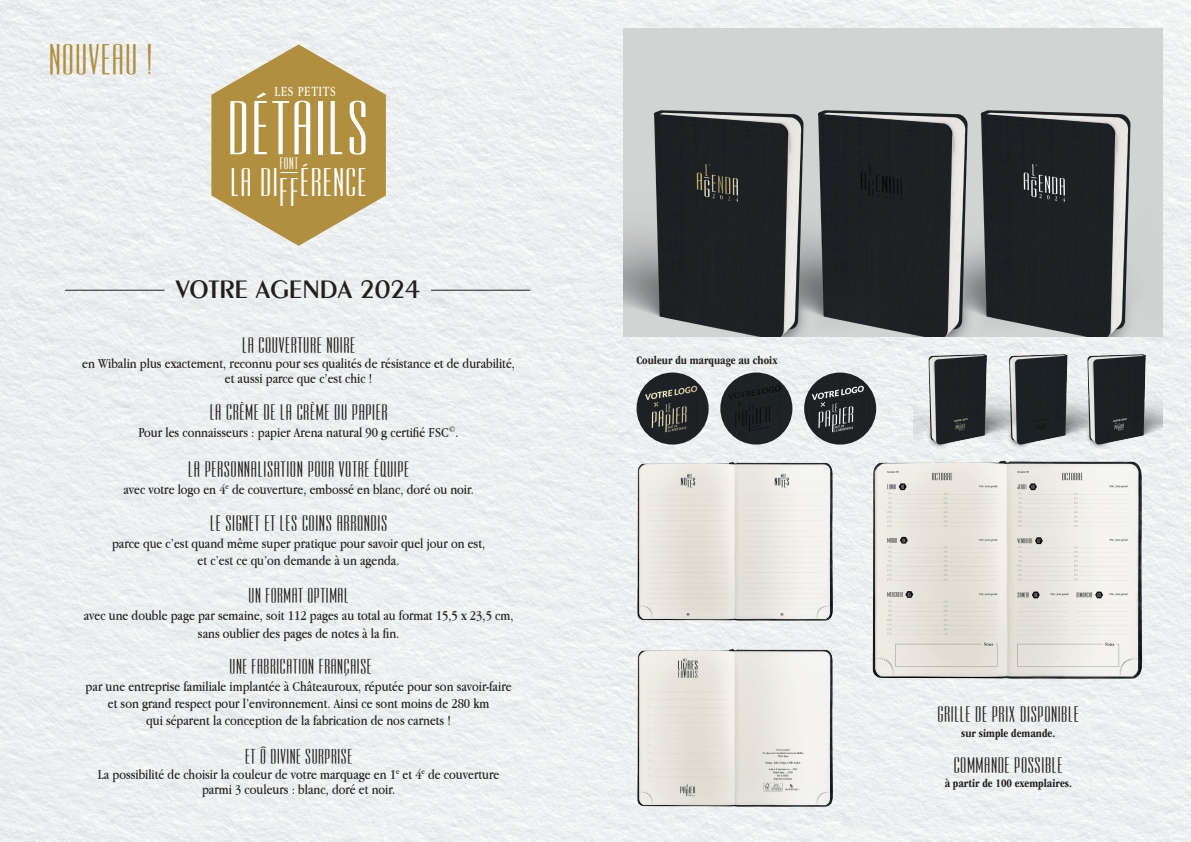
<style>
.page{position:relative;width:1191px;height:842px;background:#fff}
.page>*{position:absolute;margin:0;border:0;box-sizing:border-box;transform-origin:0 0}
.t1{font:62.7px "Ultra Condensed Sans Serif";color:#fff}
.t2{font:35.6px "Ultra Condensed Sans Serif";color:#b08f3e}
.t3{font:32.8px "Ultra Condensed Sans Serif";color:#fff}
.t4{font:600 27px "Peignot LT Std";color:#231f20}
.t5{font:18.2px "Ultra Condensed Sans Serif";color:#231f20}
.t6{font:17.3px "Ultra Condensed Sans Serif";color:#231f20}
.t7{font:14.6px "Apple Garamond";letter-spacing:.05em;color:#fff;scale:.93 1}
.t8{font:14.4px/17.3px "Apple Garamond";color:#231f20;text-align:center}
.t9{font:13.8px "Ultra Condensed Sans Serif";color:#fff}
.t10{font:700 condensed 12px "ITC Garamond Std";color:#231f20}
</style>
<div class="page">
<img style="left:0;top:0;width:1191px;height:842px">
<svg style="left:211px;top:44px;width:175px;height:202px;background:#bfa76b"></svg>
<hr style="left:431px;top:290px;width:99px;height:1px;background:#231f20">
<hr style="left:65px;top:290px;width:99px;height:1px;background:#231f20">
<img style="left:624px;top:28px;width:538px;height:308px">
<img style="left:624px;top:456px;width:224px;height:174px">
<img style="left:624px;top:642px;width:224px;height:175px">
<img style="left:853px;top:452px;width:309px;height:240px">
<img style="left:636px;top:372px;width:72px;height:73px;border-radius:36px">
<img style="left:720px;top:372px;width:72px;height:73px;border-radius:36px">
<img style="left:804px;top:372px;width:72px;height:73px;border-radius:36px">
<img style="left:913px;top:339px;width:249px;height:124px">
<h2 class="t2" style="left:48px;top:37px;width:106px">NOUVEAU !</h2>
<p class="t7" style="left:274px;top:83px;width:68px">LES PETITS</p>
<h1 class="t1" style="left:226px;top:89px;width:145px">DÉTAILS</h1>
<p class="t9" style="left:279px;top:155px;width:21px">FONT</p>
<h3 class="t3" style="left:230px;top:161px;width:139px">LA DIFFÉRENCE</h3>
<h3 class="t4" style="left:175px;top:273px;width:246px">VOTRE AGENDA 2024</h3>
<p class="t5" style="left:242px;top:334px;width:115px">LA COUVERTURE NOIRE</p>
<p class="t8" style="left:82px;top:355px;width:434px;line-height:15.2px">en Wibalin plus exactement, reconnu pour ses qualités de résistance et de durabilité, et aussi parce que c’est chic !</p>
<p class="t5" style="left:209px;top:401px;width:180px">LA CRÈME DE LA CRÈME DU PAPIER</p>
<p class="t8" style="left:138px;top:424px;width:322px">Pour les connaisseurs : papier Arena natural 90 g certifié FSC<sup>©</sup>.</p>
<p class="t5" style="left:188px;top:457px;width:223px">LA PERSONNALISATION POUR VOTRE ÉQUIPE</p>
<p class="t8" style="left:123px;top:480px;width:352px">avec votre logo en 4<sup>e</sup> de couverture, embossé en blanc, doré ou noir.</p>
<p class="t5" style="left:210px;top:511px;width:179px">LE SIGNET ET LES COINS ARRONDIS</p>
<p class="t8" style="left:112px;top:534px;width:375px">parce que c’est quand même super pratique pour savoir quel jour on est, et c’est ce qu’on demande à un agenda.</p>
<p class="t6" style="left:248px;top:585px;width:102px">UN FORMAT OPTIMAL</p>
<p class="t8" style="left:84px;top:607px;width:431px">avec une double page par semaine, soit 112 pages au total au format 15,5 x 23,5 cm, sans oublier des pages de notes à la fin.</p>
<p class="t6" style="left:229px;top:655px;width:144px">UNE FABRICATION FRANÇAISE</p>
<p class="t8" style="left:86px;top:677px;width:427px">par une entreprise familiale implantée à Châteauroux, réputée pour son savoir-faire et son grand respect pour l’environnement. Ainsi ce sont moins de 280 km<br>qui séparent la conception de la fabrication de nos carnets !</p>
<p class="t6" style="left:245px;top:745px;width:109px">ET Ô DIVINE SURPRISE</p>
<p class="t8" style="left:98px;top:766px;width:403px;line-height:15.2px">La possibilité de choisir la couleur de votre marquage en 1<sup>e</sup> et 4<sup>e</sup> de couverture parmi 3 couleurs : blanc, doré et noir.</p>
<p class="t10" style="left:636px;top:353px;width:142px">Couleur du marquage au choix</p>
<p class="t5" style="left:937px;top:703px;width:143px">GRILLE DE PRIX DISPONIBLE</p>
<p class="t10" style="left:961px;top:726px;width:95px">sur simple demande.</p>
<p class="t5" style="left:953px;top:754px;width:111px">COMMANDE POSSIBLE</p>
<p class="t10" style="left:944px;top:777px;width:129px">à partir de 100 exemplaires.</p>
</div>
